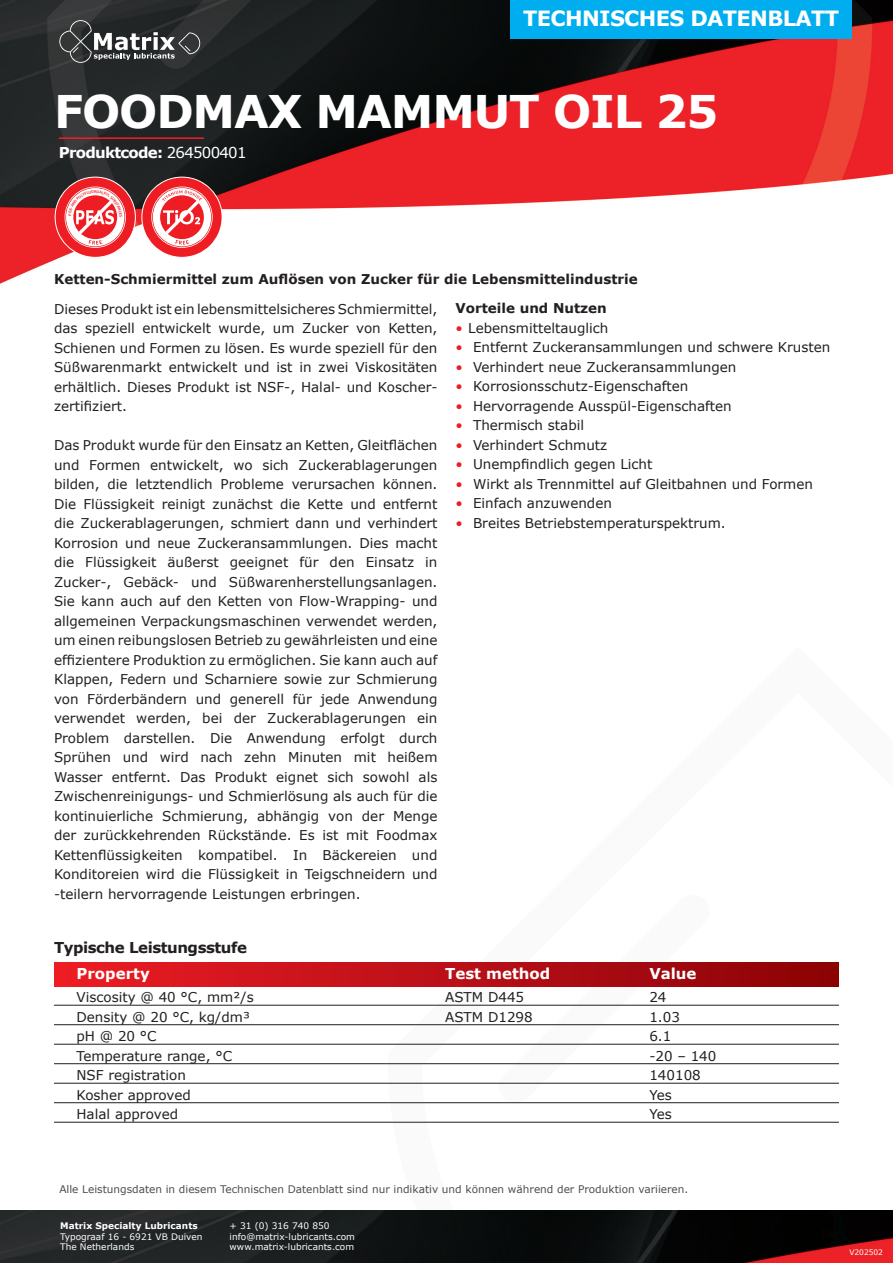
<style>
.page{position:relative;width:893px;height:1263px;background:#fff}
.page>*{position:absolute;margin:0;border:0;box-sizing:border-box;transform-origin:0 0}
.t1{font:700 45px "Verdana";letter-spacing:-.025em;color:#fff}
.t2{font:700 21px "Verdana";letter-spacing:-.03em;color:#fff}
.t3{font:700 15px "Verdana";color:#fff}
.t4{font:700 15px "Verdana";letter-spacing:-.03em;color:#231f20}
.t5{font:700 15px "Verdana";letter-spacing:-.05em;color:#fff}
.t6{font:13.5px/19.5px "Verdana";color:#231f20;text-align:justify}
.t7{font:700 13.5px "Verdana";color:#231f20}
.t8{font:10.5px "Verdana";color:#231f20}
.t9{font:9px/10.5px "Verdana";color:#fff}
.t10{font:700 9px "Verdana";color:#fff}
.t11{font:7.5px "Verdana";color:#fff}
.s1{font-weight:400}
.s2{color:#ee1d23}
</style>
<div class="page">
<img style="left:0;top:0;width:893px;height:284px">
<svg style="left:388px;top:962px;width:505px;height:249px"></svg>
<div style="left:510px;top:0;width:342px;height:38px;background:#00aeef"></div>
<svg style="left:59px;top:20px;width:141px;height:43px;background:#4f5152"></svg>
<img style="left:0;top:1211px;width:893px;height:52px">
<div style="left:54px;top:963px;width:785px;height:23px;background:linear-gradient(to right,#ec1d26,#8a0207)"></div>
<hr style="left:54px;top:1005px;width:785px;height:1px;background:#231f20">
<hr style="left:54px;top:1024px;width:785px;height:1px;background:#231f20">
<hr style="left:54px;top:1044px;width:785px;height:1px;background:#231f20">
<hr style="left:54px;top:1063px;width:785px;height:1px;background:#231f20">
<hr style="left:54px;top:1083px;width:785px;height:1px;background:#231f20">
<hr style="left:54px;top:1102px;width:785px;height:1px;background:#231f20">
<hr style="left:54px;top:1122px;width:785px;height:1px;background:#231f20">
<hr style="left:59px;top:137px;width:145px;height:2px;background:#ee1d23">
<svg style="left:55px;top:177px;width:168px;height:81px"></svg>
<h2 class="t2" style="left:523px;top:5px;width:318px">TECHNISCHES DATENBLATT</h2>
<h1 class="t1" style="left:54px;top:83px;width:666px">FOODMAX MAMMUT OIL 25</h1>
<p class="t5" style="left:59px;top:143px;width:189px">Produktcode: <span class="s1">264500401</span></p>
<p class="t7" style="left:54px;top:270px;width:585px">Ketten-Schmiermittel zum Auflösen von Zucker für die Lebensmittelindustrie</p>
<p class="t6" style="left:54px;top:299px;width:385px">Dieses Produkt ist ein lebensmittelsicheres Schmiermittel, das speziell entwickelt wurde, um Zucker von Ketten, Schienen und Formen zu lösen. Es wurde speziell für den Süßwarenmarkt entwickelt und ist in zwei Viskositäten erhältlich. Dieses Produkt ist NSF-, Halal- und Koscher&shy;zertifiziert.</p>
<p class="t6" style="left:54px;top:436px;width:385px">Das Produkt wurde für den Einsatz an Ketten, Gleitflächen und Formen entwickelt, wo sich Zuckerablagerungen bilden, die letztendlich Probleme verursachen können.<br>Die Flüssigkeit reinigt zunächst die Kette und entfernt die Zuckerablagerungen, schmiert dann und verhindert Korrosion und neue Zuckeransammlungen. Dies macht die Flüssigkeit äußerst geeignet für den Einsatz in Zucker-, Gebäck- und Süßwarenherstellungsanlagen.<br>Sie kann auch auf den Ketten von Flow-Wrapping- und allgemeinen Verpackungsmaschinen verwendet werden, um einen reibungslosen Betrieb zu gewährleisten und eine effizientere Produktion zu ermöglichen. Sie kann auch auf Klappen, Federn und Scharniere sowie zur Schmierung von Förderbändern und generell für jede Anwendung verwendet werden, bei der Zuckerablagerungen ein Problem darstellen. Die Anwendung erfolgt durch Sprühen und wird nach zehn Minuten mit heißem Wasser entfernt. Das Produkt eignet sich sowohl als Zwischenreinigungs- und Schmierlösung als auch für die kontinuierliche Schmierung, abhängig von der Menge der zurückkehrenden Rückstände. Es ist mit Foodmax Kettenflüssigkeiten kompatibel. In Bäckereien und Konditoreien wird die Flüssigkeit in Teigschneidern und -teilern hervorragende Leistungen erbringen.</p>
<p class="t7" style="left:455px;top:300px;width:153px">Vorteile und Nutzen</p>
<p class="t6" style="left:455px;top:318px;width:154px"><span class="s2">•</span> Lebensmitteltauglich</p>
<p class="t6" style="left:455px;top:338px;width:376px"><span class="s2">•</span> Entfernt Zuckeransammlungen und schwere Krusten</p>
<p class="t6" style="left:455px;top:357px;width:282px"><span class="s2">•</span> Verhindert neue Zuckeransammlungen</p>
<p class="t6" style="left:455px;top:377px;width:234px"><span class="s2">•</span> Korrosionsschutz-Eigenschaften</p>
<p class="t6" style="left:455px;top:396px;width:278px"><span class="s2">•</span> Hervorragende Ausspül-Eigenschaften</p>
<p class="t6" style="left:455px;top:416px;width:130px"><span class="s2">•</span> Thermisch stabil</p>
<p class="t6" style="left:455px;top:435px;width:153px"><span class="s2">•</span> Verhindert Schmutz</p>
<p class="t6" style="left:455px;top:455px;width:198px"><span class="s2">•</span> Unempfindlich gegen Licht</p>
<p class="t6" style="left:455px;top:474px;width:359px"><span class="s2">•</span> Wirkt als Trennmittel auf Gleitbahnen und Formen</p>
<p class="t6" style="left:455px;top:494px;width:158px"><span class="s2">•</span> Einfach anzuwenden</p>
<p class="t6" style="left:455px;top:513px;width:272px"><span class="s2">•</span> Breites Betriebstemperaturspektrum.</p>
<p class="t4" style="left:54px;top:938px;width:195px">Typische Leistungsstufe</p>
<p class="t3" style="left:76px;top:963px;width:75px">Property</p>
<p class="t3" style="left:445px;top:963px;width:107px">Test method</p>
<p class="t3" style="left:649px;top:963px;width:49px">Value</p>
<p class="t6" style="left:76px;top:988px;width:179px">Viscosity @ 40 °C, mm²/s</p>
<p class="t6" style="left:445px;top:988px;width:81px">ASTM D445</p>
<p class="t6" style="left:649px;top:988px;width:19px">24</p>
<p class="t6" style="left:76px;top:1007px;width:175px">Density @ 20 °C, kg/dm³</p>
<p class="t6" style="left:445px;top:1007px;width:89px">ASTM D1298</p>
<p class="t6" style="left:649px;top:1007px;width:32px">1.03</p>
<p class="t6" style="left:76px;top:1027px;width:82px">pH @ 20 °C</p>
<p class="t6" style="left:649px;top:1027px;width:24px">6.1</p>
<p class="t6" style="left:76px;top:1046px;width:157px">Temperature range, °C</p>
<p class="t6" style="left:649px;top:1046px;width:69px">-20 – 140</p>
<p class="t6" style="left:76px;top:1066px;width:111px">NSF registration</p>
<p class="t6" style="left:649px;top:1066px;width:53px">140108</p>
<p class="t6" style="left:76px;top:1085px;width:116px">Kosher approved</p>
<p class="t6" style="left:649px;top:1085px;width:24px">Yes</p>
<p class="t6" style="left:76px;top:1105px;width:103px">Halal approved</p>
<p class="t6" style="left:649px;top:1105px;width:24px">Yes</p>
<p class="t8" style="left:59px;top:1183px;width:630px">Alle Leistungsdaten in diesem Technischen Datenblatt sind nur indikativ und können während der Produktion variieren.</p>
<p class="t10" style="left:60px;top:1220px;width:139px">Matrix Specialty Lubricants</p>
<p class="t9" style="left:60px;top:1231px;width:144px">Typograaf 16 - 6921 VB Duiven<br>The Netherlands</p>
<p class="t9" style="left:230px;top:1221px;width:127px">+ 31 (0) 316 740 850 info@matrix-lubricants.com www.matrix-lubricants.com</p>
<p class="t11" style="left:849px;top:1247px;width:35px">V202502</p>
</div>
